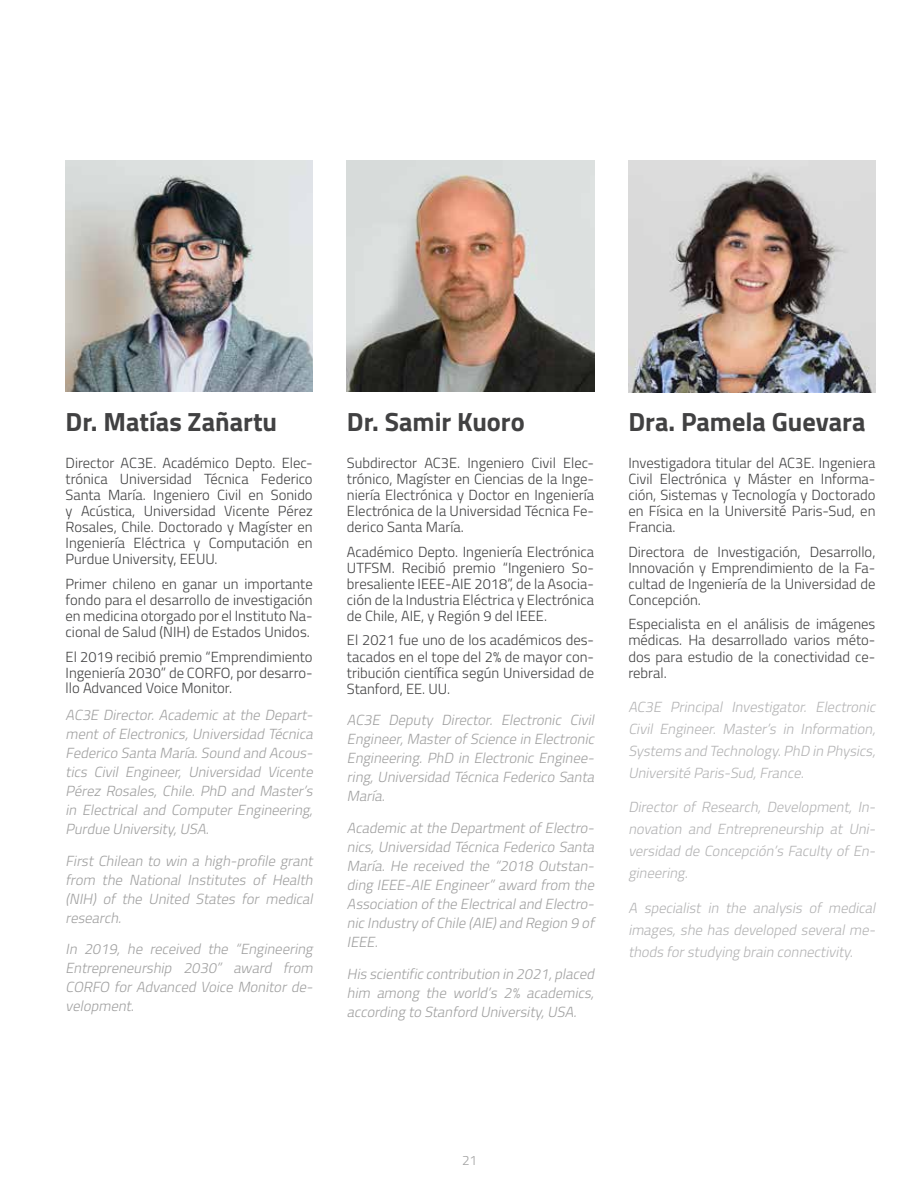
<style>
.page{position:relative;width:918px;height:1188px;background:#fff}
.page>*{position:absolute;margin:0;border:0;box-sizing:border-box;transform-origin:0 0}
.t1{font:700 26.4px "Titillium Web";color:#414142}
.t2{font:300 14.7px/16px "Titillium Web";color:#414142;text-align:justify}
.t3{font:italic 300 14.7px/19px "Titillium Web";color:#a0a0a0;text-align:justify}
.t4{font:italic 300 14.7px/21.9px "Titillium Web";color:#b3b3b4;text-align:justify}
.t5{font:300 13.5px "Titillium Web";color:#a0a0a0}
</style>
<div class="page">
<img style="left:66px;top:160px;width:247px;height:231px">
<img style="left:347px;top:160px;width:247px;height:231px">
<img style="left:628px;top:160px;width:247px;height:232px">
<h1 class="t1" style="left:66px;top:401px;width:213px">Dr. Matías Zañartu</h1>
<p class="t2" style="left:66px;top:454px;width:249px">Director AC3E. Académico Depto. Elec&shy;trónica Universidad Técnica Federico Santa María. Ingeniero Civil en Sonido y Acústica, Universidad Vicente Pérez Rosales, Chile. Doctorado y Magíster en Ingeniería Eléctrica y Computación en Purdue University, EEUU.</p>
<p class="t2" style="left:66px;top:575px;width:249px">Primer chileno en ganar un importante fondo para el desarrollo de investigación en medicina otorgado por el Instituto Na&shy;cional de Salud (NIH) de Estados Unidos.</p>
<p class="t2" style="left:66px;top:648px;width:249px;line-height:15.6px">El 2019 recibió premio “Emprendimiento Ingeniería 2030” de CORFO, por desarro&shy;llo Advanced Voice Monitor.</p>
<p class="t3" style="left:66px;top:705px;width:252px">AC3E Director. Academic at the Depart&shy;mentofElectronics,Universidad Técnica Federico Santa María.Sound and Acous&shy;tics Civil Engineer, Universidad Vicente Pérez Rosales, Chile. PhD and Master’s in Electrical and Computer Engineering, Purdue University,USA.</p>
<p class="t3" style="left:66px;top:850px;width:252px">First Chilean to win a high-profile grant from the National Institutes of Health (NIH) of the United States for medical research.</p>
<p class="t3" style="left:66px;top:939px;width:252px">In 2019, he received the “Engineering Entrepreneurship 2030” award from CORFO for Advanced Voice Monitor de&shy;velopment.</p>
<h1 class="t1" style="left:347px;top:401px;width:179px">Dr. Samir Kuoro</h1>
<h1 class="t1" style="left:628px;top:401px;width:239px">Dra. Pamela Guevara</h1>
<p class="t2" style="left:347px;top:454px;width:249px">Subdirector AC3E. Ingeniero Civil Elec&shy;trónico, Magíster en Ciencias de la Inge&shy;niería Electrónica y Doctor en Ingeniería Electrónica de la Universidad Técnica Fe&shy;derico Santa María.</p>
<p class="t2" style="left:347px;top:543px;width:249px">Académico Depto. Ingeniería Electrónica UTFSM. Recibió premio “Ingeniero So&shy;bresaliente IEEE-AIE 2018”, de la Asocia&shy;ción de la Industria Eléctrica y Electrónica de Chile, AIE, y Región 9 del IEEE.</p>
<p class="t2" style="left:347px;top:632px;width:249px">El 2021 fue uno de los académicos des&shy;tacados en el tope del 2% de mayor con&shy;tribución científica según Universidad de Stanford, EE. UU.</p>
<p class="t3" style="left:347px;top:710px;width:252px">AC3E Deputy Director. Electronic Civil Engineer,MasterofScience in Electronic Engineering. PhD in Electronic Enginee&shy;ring,Universidad Técnica Federico Santa María.</p>
<p class="t3" style="left:347px;top:818px;width:252px">Academicatthe DepartmentofElectro&shy;nics,Universidad Técnica Federico Santa María. He received the “2018 Outstan&shy;ding IEEE-AIE Engineer”award from the Association ofthe Electricaland Electro&shy;nicIndustry ofChile (AIE)and Region 9 of IEEE.</p>
<p class="t3" style="left:347px;top:963px;width:252px">His scientificcontribution in 2021,placed him among the world’s 2% academics, according to Stanford University,USA.</p>
<p class="t2" style="left:628px;top:454px;width:249px">Investigadora titular del AC3E. Ingeniera Civil Electrónica y Máster en Informa&shy;ción, Sistemas y Tecnología y Doctorado en Física en la Université Paris-Sud, en Francia.</p>
<p class="t2" style="left:628px;top:543px;width:249px">Directora de Investigación, Desarrollo, Innovación y Emprendimiento de la Fa&shy;cultad de Ingeniería de la Universidad de Concepción.</p>
<p class="t2" style="left:628px;top:615px;width:249px">Especialista en el análisis de imágenes médicas. Ha desarrollado varios méto&shy;dos para estudio de la conectividad ce&shy;rebral.</p>
<p class="t4" style="left:628px;top:695px;width:252px">AC3E Principal Investigator. Electronic Civil Engineer. Master’s in Information, Systems and Technology.PhD in Physics, Université Paris-Sud,France.</p>
<p class="t4" style="left:628px;top:796px;width:252px">Director of Research, Development, In&shy;novation and Entrepreneurship at Uni&shy;versidad de Concepción’s Faculty of En&shy;gineering.</p>
<p class="t4" style="left:628px;top:896px;width:252px">A specialist in the analysis of medical images, she has developed several me&shy;thods forstudying brain connectivity.</p>
<p class="t5" style="left:462px;top:1151px;width:17px">21</p>
</div>
